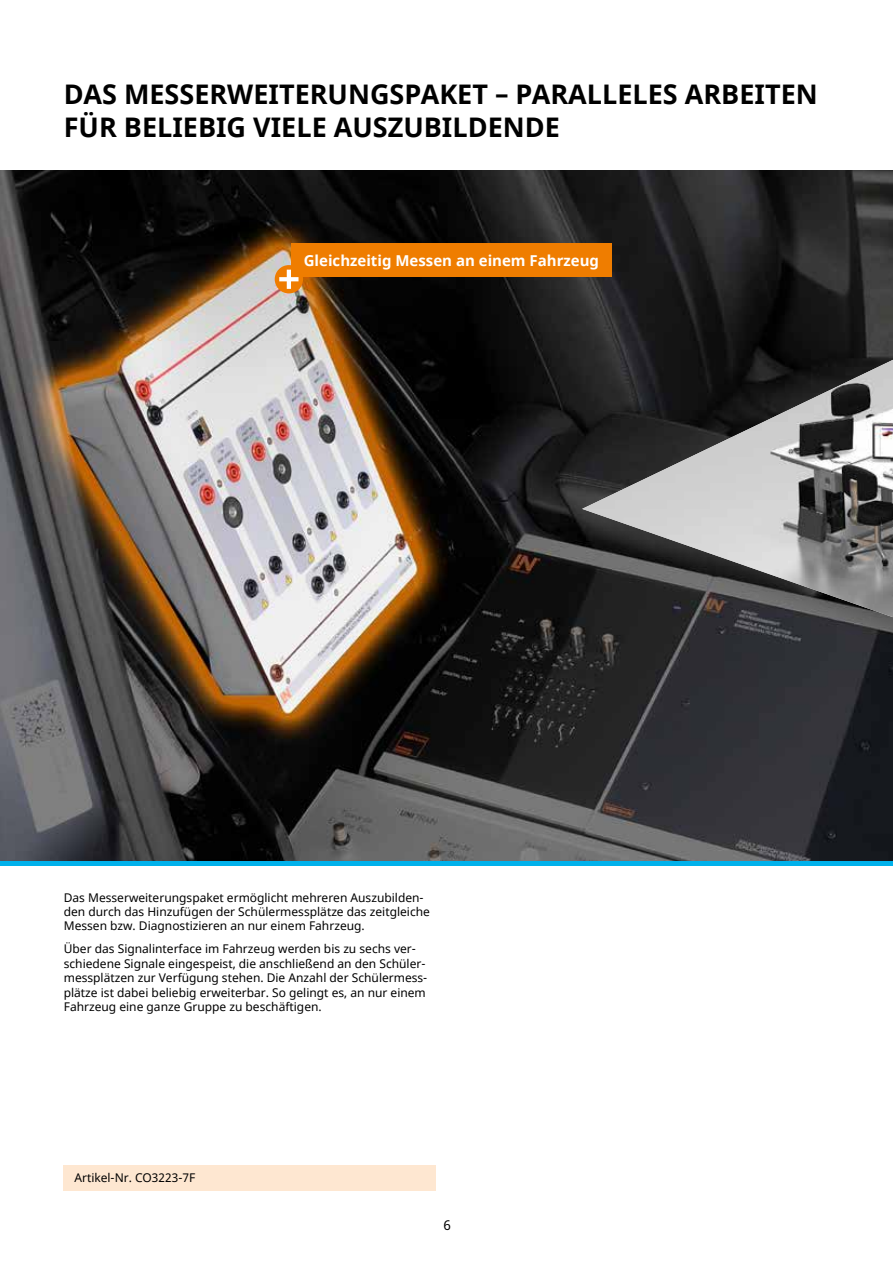
<style>
.page{position:relative;width:893px;height:1263px;background:#fff}
.page>*{position:absolute;margin:0;border:0;box-sizing:border-box;transform-origin:0 0}
.t1{font:700 27px/32.4px "Noto Sans";color:#000}
.t2{font:700 15px "Noto Sans";color:#fff}
.t3{font:13.5px "Noto Sans";color:#000}
.t4{font:12px/14.4px "Noto Sans";color:#000}
</style>
<div class="page">
<img style="left:0;top:170px;width:893px;height:691px">
<hr style="left:0;top:861px;width:893px;height:4px;background:#00b1eb">
<div style="left:275px;top:265px;width:28px;height:28px;background:#ef7d00;border-radius:50%"></div>
<svg style="left:279px;top:270px;width:19px;height:19px"></svg>
<div style="left:291px;top:244px;width:321px;height:33px;background:#ef7d00"></div>
<div style="left:64px;top:1165px;width:372px;height:26px;background:#fee7d1"></div>
<div style="left:579px;top:263px;width:314px;height:574px;background:#000;opacity:.25"></div>
<img style="left:582px;top:360px;width:311px;height:257px">
<h1 class="t1" style="left:64px;top:79px;width:755px">DAS MESSERWEITERUNGSPAKET – PARALLELES ARBEITEN<br>FÜR BELIEBIG VIELE AUSZUBILDENDE</h1>
<p class="t2" style="left:304px;top:250px;width:297px">Gleichzeitig Messen an einem Fahrzeug</p>
<p class="t4" style="left:64px;top:890px;width:368px">Das Messerweiterungspaket ermöglicht mehreren Auszubilden&shy;den durch das Hinzufügen der Schülermessplätze das zeitgleiche<br>Messen bzw. Diagnostizieren an nur einem Fahrzeug.</p>
<p class="t4" style="left:64px;top:942px;width:364px">Über das Signalinterface im Fahrzeug werden bis zu sechs ver&shy;schiedene Signale eingespeist, die anschließend an den Schüler&shy;messplätzen zur Verfügung stehen. Die Anzahl der Schülermess&shy;plätze ist dabei beliebig erweiterbar. So gelingt es, an nur einem Fahrzeug eine ganze Gruppe zu beschäftigen.</p>
<p class="t4" style="left:74px;top:1171px;width:122px">Artikel-Nr. CO3223-7F</p>
<p class="t3" style="left:443px;top:1216px;width:9px">6</p>
</div>
